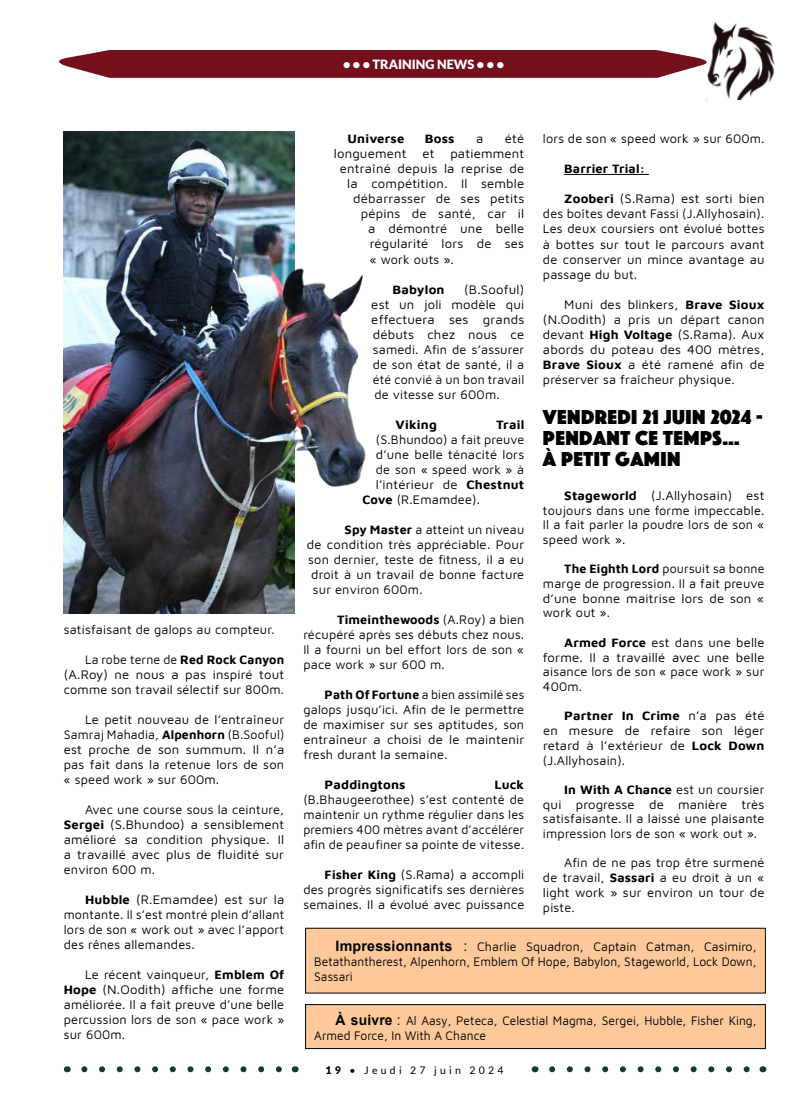
<style>
.page{position:relative;width:808px;height:1106px;background:#fff}
.page>*{position:absolute;margin:0;border:0;box-sizing:border-box;transform-origin:0 0}
.t1{font:21px/21px "Phosphate Solid";letter-spacing:.02em;color:#000}
.t2{font:12.75px/15px "Maven Pro";letter-spacing:.015em;color:#000;text-align:justify}
.t3{font:12.75px/15px "Maven Pro";letter-spacing:.015em;color:#000;scale:.94 1}
.t4{font:700 12.75px "Maven Pro";letter-spacing:.015em;color:#000}
.t5{font:900 12.75px "Lato";color:#fff}
.t6{font:10.5px "Lato";letter-spacing:.31em;color:#000}
.s1{font-weight:700}
.s2{font-family:"Arial";font-weight:700;font-size:14.25px}
.s3{font-family:"Arial";font-size:14.25px}
.s4{font-weight:900}
</style>
<div class="page">
<svg style="left:59px;top:50px;width:648px;height:28px;background:#7d202c"></svg>
<img style="left:707px;top:22px;width:67px;height:78px">
<svg style="left:84px;top:1066px;width:198px;height:6px"></svg>
<svg style="left:552px;top:1066px;width:198px;height:6px"></svg>
<hr style="left:564px;top:174px;width:85px;height:1px;background:#000">
<div style="left:306px;top:928px;width:459px;height:65px;background:#fdc99b"></div>
<div style="left:306px;top:1004px;width:459px;height:44px;background:#fdc99b"></div>
<div style="left:305px;top:1004px;width:460px;height:44px;border:1px solid #000"></div>
<img style="left:64px;top:132px;width:302px;height:482px">
<p class="t5" style="left:343px;top:57px;width:163px">• • • TRAINING NEWS • • •</p>
<p class="t2" style="left:64px;top:621px;width:212px">satisfaisant de galops au compteur.</p>
<p class="t2" style="left:64px;top:651px;width:222px;text-indent:21px">La robe terne de <span class="s1">Red Rock Canyon </span>(A.Roy) ne nous a pas inspiré tout comme son travail sélectif sur 800m.</p>
<p class="t2" style="left:64px;top:711px;width:222px;text-indent:21px">Le petit nouveau de l’entraîneur Samraj Mahadia, <span class="s1">Alpenhorn</span> (B.Sooful) est proche de son summum. Il n’a pas fait dans la retenue lors de son « speed work » sur 600m.</p>
<p class="t2" style="left:64px;top:801px;width:222px;text-indent:21px">Avec une course sous la ceinture, <span class="s1">Sergei</span> (S.Bhundoo) a sensiblement amélioré sa condition physique. Il a travaillé avec plus de fluidité sur environ 600 m.</p>
<p class="t2" style="left:64px;top:891px;width:222px;text-indent:21px"><span class="s1">Hubble</span> (R.Emamdee) est sur la montante. Il s’est montré plein d’allant lors de son « work out » avec l’apport des rênes allemandes.</p>
<p class="t2" style="left:64px;top:966px;width:222px;text-indent:21px">Le récent vainqueur, <span class="s1">Emblem Of Hope</span> (N.Oodith) affiche une forme améliorée. Il a fait preuve d’une belle percussion lors de son « pace work » sur 600m.</p>
<p class="t2" style="left:543px;top:131px;width:223px">lors de son « speed work » sur 600m.</p>
<p class="t4" style="left:564px;top:160px;width:82px">Barrier Trial:</p>
<p class="t2" style="left:543px;top:191px;width:223px;text-indent:21px"><span class="s1">Zooberi</span> (S.Rama) est sorti bien des boîtes devant Fassi (J.Allyhosain).<br>Les deux coursiers ont évolué bottes à bottes sur tout le parcours avant de conserver un mince avantage au passage du but.</p>
<p class="t2" style="left:543px;top:296px;width:223px;text-indent:21px">Muni des blinkers, <span class="s1">Brave Sioux </span>(N.Oodith) a pris un départ canon devant <span class="s1">High Voltage</span> (S.Rama). Aux abords du poteau des 400 mètres, <span class="s1">Brave Sioux</span> a été ramené afin de préserver sa fraîcheur physique.</p>
<h1 class="t1" style="left:543px;top:405px;width:221px">VENDREDI 21 JUIN 2024 -<br>PENDANT CE TEMPS…<br>À PETIT GAMIN</h1>
<p class="t2" style="left:543px;top:487px;width:223px;text-indent:21px"><span class="s1">Stageworld</span> (J.Allyhosain) est toujours dans une forme impeccable.<br>Il a fait parler la poudre lors de son « speed work ».</p>
<p class="t2" style="left:543px;top:561px;width:223px;text-indent:21px"><span class="s1">The Eighth Lord</span> poursuit sa bonne marge de progression. Il a fait preuve d’une bonne maitrise lors de son « work out ».</p>
<p class="t2" style="left:543px;top:634px;width:223px;text-indent:21px"><span class="s1">Armed Force</span> est dans une belle forme. Il a travaillé avec une belle aisance lors de son « pace work » sur 400m.</p>
<p class="t2" style="left:543px;top:708px;width:223px;text-indent:21px"><span class="s1">Partner In Crime</span> n’a pas été en mesure de refaire son léger retard à l’extérieur de <span class="s1">Lock Down </span>(J.Allyhosain).</p>
<p class="t2" style="left:543px;top:781px;width:223px;text-indent:21px"><span class="s1">In With A Chance</span> est un coursier qui progresse de manière très satisfaisante. Il a laissé une plaisante impression lors de son « work out ».</p>
<p class="t2" style="left:543px;top:855px;width:223px;text-indent:21px">Afin de ne pas trop être surmené de travail, <span class="s1">Sassari</span> a eu droit à un « light work » sur environ un tour de piste.</p>
<p class="t2" style="left:314px;top:938px;width:444px;text-indent:21px"><span class="s2">Impressionnants</span> <span class="s3">:</span> Charlie Squadron, Captain Catman, Casimiro, Betathantherest, Alpenhorn, Emblem Of Hope, Babylon, Stageworld, Lock Down, Sassari</p>
<p class="t3" style="left:314px;top:1012px;width:472px;text-indent:21px"><span class="s2">À suivre</span> <span class="s3">:</span> Al Aasy, Peteca, Celestial Magma, Sergei, Hubble, Fisher King,<br>Armed Force, In With A Chance</p>
<p class="t4" style="left:348px;top:130px;width:58px">Universe</p>
<p class="t4" style="left:425px;top:130px;width:31px">Boss</p>
<p class="t2" style="left:476px;top:131px;width:9px">a</p>
<p class="t2" style="left:505px;top:131px;width:21px">été</p>
<p class="t2" style="left:334px;top:146px;width:192px">longuement et patiemment</p>
<p class="t2" style="left:340px;top:161px;width:186px">entraîné depuis la reprise de</p>
<p class="t2" style="left:347px;top:176px;width:178px">la compétition. Il semble</p>
<p class="t2" style="left:353px;top:191px;width:172px">débarrasser de ses petits</p>
<p class="t2" style="left:361px;top:206px;width:165px">pépins de santé, car il</p>
<p class="t2" style="left:368px;top:221px;width:157px">a démontré une belle</p>
<p class="t2" style="left:370px;top:236px;width:156px">régularité lors de ses</p>
<p class="t2" style="left:370px;top:251px;width:86px">« work outs ».</p>
<p class="t4" style="left:393px;top:280px;width:54px">Babylon</p>
<p class="t2" style="left:371px;top:281px;width:154px;text-indent:93px">(B.Sooful) est un joli modèle qui effectuera ses grands débuts chez nous ce samedi. Afin de s’assurer de son état de santé, il a été convié à un bon travail de vitesse sur 600m.</p>
<p class="t4" style="left:396px;top:415px;width:43px">Viking</p>
<p class="t4" style="left:496px;top:415px;width:30px">Trail</p>
<p class="t2" style="left:376px;top:431px;width:150px">(S.Bhundoo) a fait preuve</p>
<p class="t2" style="left:376px;top:446px;width:150px">d’une belle ténacité lors</p>
<p class="t2" style="left:376px;top:461px;width:150px">de son « speed work » à</p>
<p class="t2" style="left:376px;top:476px;width:150px">l’intérieur de <span class="s1">Chestnut</span></p>
<p class="t2" style="left:362px;top:491px;width:119px"><span class="s1">Cove</span> (R.Emamdee).</p>
<p class="t2" style="left:345px;top:521px;width:181px"><span class="s1">Spy Master</span> a atteint un niveau</p>
<p class="t2" style="left:307px;top:536px;width:219px">de condition très appréciable. Pour</p>
<p class="t2" style="left:308px;top:551px;width:217px">son dernier, teste de fitness, il a eu</p>
<p class="t2" style="left:311px;top:566px;width:214px">droit à un travail de bonne facture</p>
<p class="t2" style="left:313px;top:581px;width:111px">sur environ 600m.</p>
<p class="t2" style="left:303px;top:611px;width:222px;text-indent:34px"><span class="s1">Timeinthewoods</span> (A.Roy) a bien récupéré après ses débuts chez nous.<br>Il a fourni un bel effort lors de son « pace work » sur 600 m.</p>
<p class="t2" style="left:303px;top:686px;width:222px;text-indent:21px"><span class="s1">Path Of Fortune</span> a bien assimilé ses galops jusqu’ici. Afin de le permettre de maximiser sur ses aptitudes, son entraîneur a choisi de le maintenir fresh durant la semaine.</p>
<p class="t4" style="left:325px;top:775px;width:82px">Paddingtons</p>
<p class="t4" style="left:494px;top:775px;width:31px">Luck</p>
<p class="t2" style="left:303px;top:791px;width:222px">(B.Bhaugeerothee) s’est contenté de maintenir un rythme régulier dans les premiers 400 mètres avant d’accélérer afin de peaufiner sa pointe de vitesse.</p>
<p class="t2" style="left:303px;top:866px;width:222px;text-indent:21px"><span class="s1">Fisher King</span> (S.Rama) a accompli des progrès significatifs ses dernières semaines. Il a évolué avec puissance</p>
<p class="t6" style="left:325px;top:1063px;width:180px"><span class="s4">19</span> • Jeudi 27 juin 2024</p>
</div>
